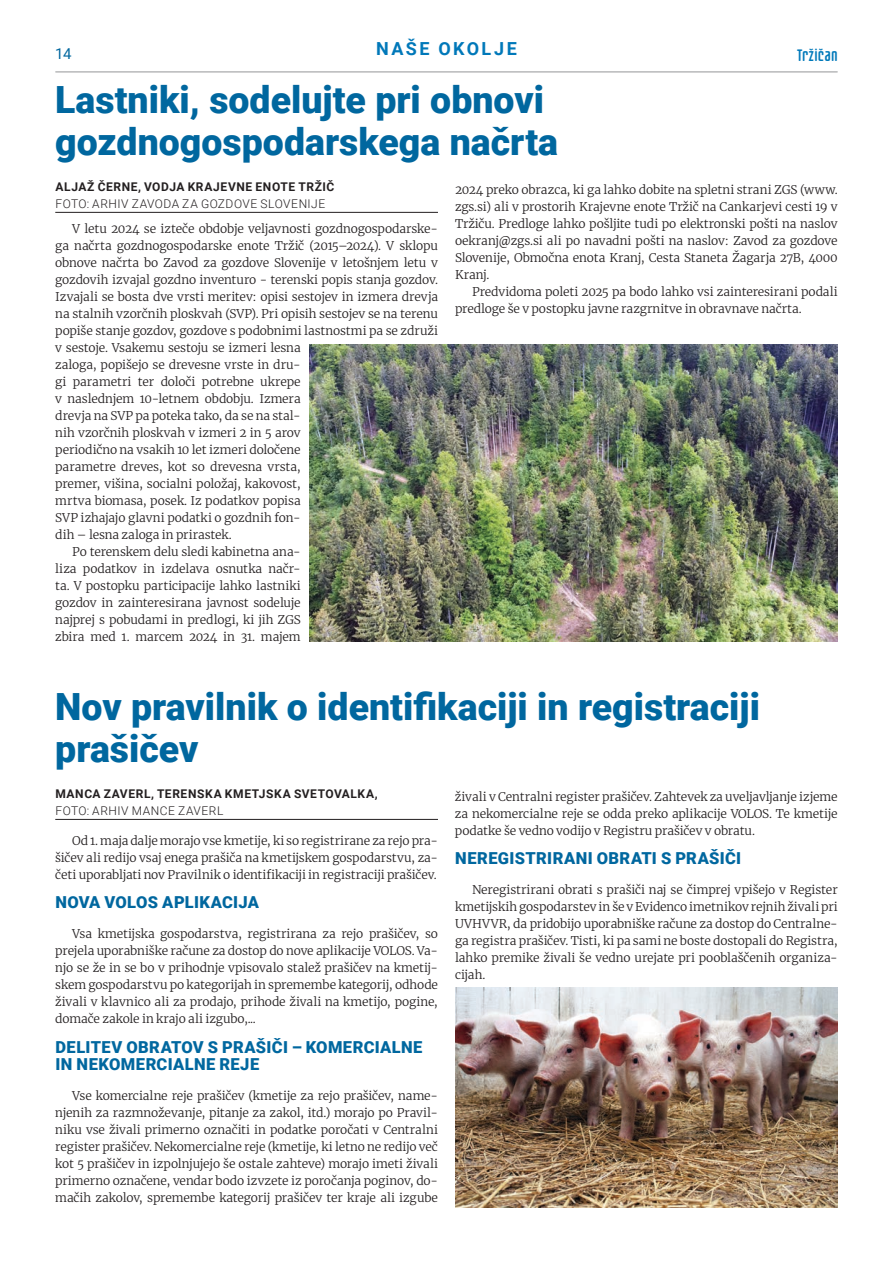
<style>
.page{position:relative;width:893px;height:1263px;background:#fff}
.page>*{position:absolute;margin:0;border:0;box-sizing:border-box;transform-origin:0 0}
.NASLOV1{font:900 37.5px/42px "Roboto";color:#00679f}
.NASLOV_STRANI__tema{font:700 18px "Roboto";letter-spacing:.14em;color:#0078b9}
.MEDNASLOV{font:900 16.5px/17px "Roboto";letter-spacing:.02em;color:#00679f}
.t1{font:16.5px "Fontatica 4 F";letter-spacing:.01em;color:#0079ba}
.t2{font:15px "Roboto";color:#00679f}
.Besedilo1{font:300 12px/17px "Merriweather";letter-spacing:-.01em;color:#231f20;text-align:justify}
.AVTOR__brez_crte{font:700 12px "Roboto";letter-spacing:.05em;color:#231f20}
.AVTOR__s_crto{font:300 12px "Roboto";letter-spacing:.04em;color:#231f20}
</style>
<div class="page">
<hr style="left:56px;top:72px;width:781px;height:1px;background:#949698">
<hr style="left:55px;top:212px;width:383px;height:1px;background:#231f20">
<img style="left:309px;top:344px;width:529px;height:298px">
<hr style="left:55px;top:819px;width:383px;height:1px;background:#231f20">
<img style="left:455px;top:988px;width:383px;height:220px">
<p class="t2" style="left:55px;top:43px;width:18px">14</p>
<p class="NASLOV_STRANI__tema" style="left:376px;top:36px;width:142px">NAŠE OKOLJE</p>
<h3 class="t1" style="left:797px;top:47px;width:42px">Tržičan</h3>
<p class="NASLOV1" style="left:55px;top:77px;width:504px">Lastniki, sodelujte pri obnovi gozdnogospodarskega načrta</p>
<p class="AVTOR__brez_crte" style="left:55px;top:178px;width:280px">ALJAŽ ČERNE, VODJA KRAJEVNE ENOTE TRŽIČ</p>
<p class="AVTOR__s_crto" style="left:55px;top:195px;width:271px">FOTO: ARHIV ZAVODA ZA GOZDOVE SLOVENIJE</p>
<p class="Besedilo1" style="left:55px;top:220px;width:384px;text-align:left;text-indent:17px">V letu 2024 se izteče obdobje veljavnosti gozdnogospodarske&shy;ga načrta gozdnogospodarske enote Tržič (2015–2024). V sklopu obnove načrta bo Zavod za gozdove Slovenije v letošnjem letu v gozdovih izvajal gozdno inventuro - terenski popis stanja gozdov.<br>Izvajali se bosta dve vrsti meritev: opisi sestojev in izmera drevja na stalnih vzorčnih ploskvah (SVP). Pri opisih sestojev se na terenu popiše stanje gozdov, gozdove s podobnimi lastnostmi pa se združi v sestoje. Vsakemu sestoju se izmeri lesna<br>zaloga, popišejo se drevesne vrste in dru-<br>gi parametri ter določi potrebne ukrepe<br>v naslednjem 10-letnem obdobju. Izmera<br>drevja na SVP pa poteka tako, da se na stal-<br>nih vzorčnih ploskvah v izmeri 2 in 5 arov<br>periodično na vsakih 10 let izmeri določene<br>parametre dreves, kot so drevesna vrsta,<br>premer, višina, socialni položaj, kakovost,<br>mrtva biomasa, posek. Iz podatkov popisa<br>SVP izhajajo glavni podatki o gozdnih fon-<br>dih – lesna zaloga in prirastek.</p>
<p class="Besedilo1" style="left:55px;top:543px;width:247px;text-indent:17px">Po terenskem delu sledi kabinetna ana&shy;liza podatkov in izdelava osnutka načr&shy;ta. V postopku participacije lahko lastniki gozdov in zainteresirana javnost sodeluje najprej s pobudami in predlogi, ki jih ZGS zbira med 1. marcem 2024 in 31. majem</p>
<p class="Besedilo1" style="left:455px;top:180px;width:384px">2024 preko obrazca, ki ga lahko dobite na spletni strani ZGS (www. zgs.si) ali v prostorih Krajevne enote Tržič na Cankarjevi cesti 19 v Tržiču. Predloge lahko pošljite tudi po elektronski pošti na naslov oekranj@zgs.si ali po navadni pošti na naslov: Zavod za gozdove Slovenije, Območna enota Kranj, Cesta Staneta Žagarja 27B, 4000<br>Kranj.</p>
<p class="Besedilo1" style="left:455px;top:282px;width:384px;text-indent:17px">Predvidoma poleti 2025 pa bodo lahko vsi zainteresirani podali predloge še v postopku javne razgrnitve in obravnave načrta.</p>
<p class="NASLOV1" style="left:55px;top:684px;width:706px">Nov pravilnik o identifikaciji in registraciji prašičev</p>
<p class="AVTOR__brez_crte" style="left:55px;top:785px;width:324px">MANCA ZAVERL, TERENSKA KMETJSKA SVETOVALKA,</p>
<p class="AVTOR__s_crto" style="left:55px;top:802px;width:169px">FOTO: ARHIV MANCE ZAVERL</p>
<p class="Besedilo1" style="left:55px;top:831px;width:384px;text-indent:17px">Od 1. maja dalje morajo vse kmetije, ki so registrirane za rejo pra&shy;šičev ali redijo vsaj enega prašiča na kmetijskem gospodarstvu, za&shy;četi uporabljati nov Pravilnik o identifikaciji in registraciji prašičev.</p>
<p class="MEDNASLOV" style="left:56px;top:893px;width:205px">NOVA VOLOS APLIKACIJA</p>
<p class="Besedilo1" style="left:55px;top:925px;width:384px;text-indent:17px">Vsa kmetijska gospodarstva, registrirana za rejo prašičev, so prejela uporabniške račune za dostop do nove aplikacije VOLOS. Va&shy;njo se že in se bo v prihodnje vpisovalo stalež prašičev na kmetij&shy;skem gospodarstvu po kategorijah in spremembe kategorij, odhode živali v klavnico ali za prodajo, prihode živali na kmetijo, pogine, domače zakole in krajo ali izgubo,...</p>
<p class="MEDNASLOV" style="left:56px;top:1038px;width:368px">DELITEV OBRATOV S PRAŠIČI – KOMERCIALNE<br>IN NEKOMERCIALNE REJE</p>
<p class="Besedilo1" style="left:55px;top:1086px;width:384px;text-indent:17px">Vse komercialne reje prašičev (kmetije za rejo prašičev, name&shy;njenih za razmnoževanje, pitanje za zakol, itd.) morajo po Pravil&shy;niku vse živali primerno označiti in podatke poročati v Centralni register prašičev. Nekomercialne reje (kmetije, ki letno ne redijo več kot 5 prašičev in izpolnjujejo še ostale zahteve) morajo imeti živali primerno označene, vendar bodo izvzete iz poročanja poginov, do&shy;mačih zakolov, spremembe kategorij prašičev ter kraje ali izgube</p>
<p class="Besedilo1" style="left:455px;top:787px;width:384px">živali v Centralni register prašičev. Zahtevek za uveljavljanje izjeme za nekomercialne reje se odda preko aplikacije VOLOS. Te kmetije podatke še vedno vodijo v Registru prašičev v obratu.</p>
<p class="MEDNASLOV" style="left:455px;top:849px;width:287px">NEREGISTRIRANI OBRATI S PRAŠIČI</p>
<p class="Besedilo1" style="left:455px;top:881px;width:384px;text-indent:17px">Neregistrirani obrati s prašiči naj se čimprej vpišejo v Register kmetijskih gospodarstev in še v Evidenco imetnikov rejnih živali pri UVHVVR, da pridobijo uporabniške račune za dostop do Centralne&shy;ga registra prašičev. Tisti, ki pa sami ne boste dostopali do Registra, lahko premike živali še vedno urejate pri pooblaščenih organiza&shy;cijah.</p>
</div>
